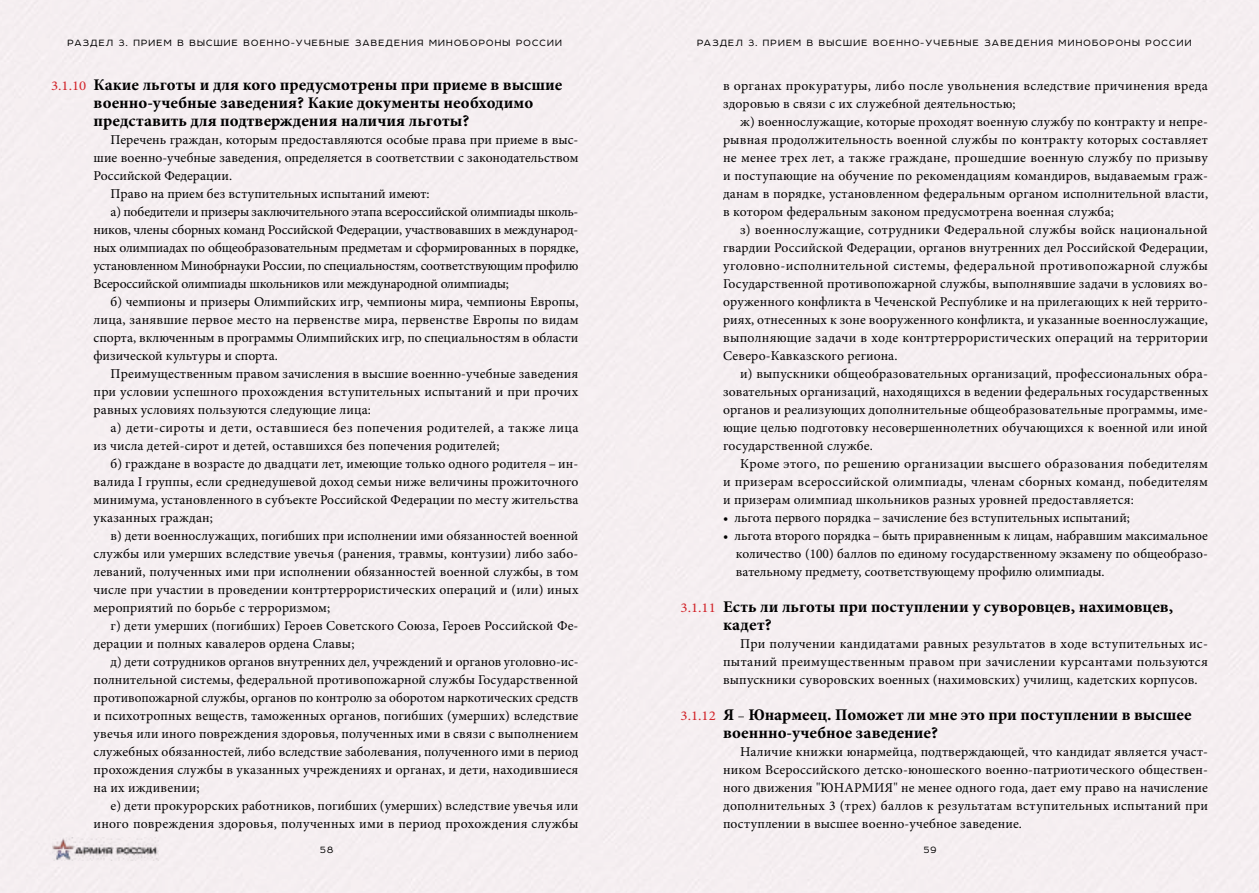
<style>
.page{position:relative;width:1259px;height:893px;background:#fff}
.page>*{position:absolute;margin:0;border:0;box-sizing:border-box;transform-origin:0 0}
.t1{font:700 condensed 16.5px/18px "Minion Pro";color:#000;scale:1.1 1}
.t2{font:13.5px/18px "Minion Pro";letter-spacing:.01em;color:#000;text-align:justify}
.t3{font:13.5px "Minion Pro";letter-spacing:-.015em;color:#000}
.t4{font:13.5px "Minion Pro";letter-spacing:-.02em;color:#000}
.t5{font:10.5px "Room";letter-spacing:.12em;color:#000}
.s1{font-weight:400;font-stretch:normal;font-size:13.5px;color:#d22329}
.s2{font-weight:400;font-stretch:normal;font-size:13.5px}
</style>
<div class="page">
<img style="left:52px;top:837px;width:106px;height:24px">
<p class="t5" style="left:68px;top:37px;width:496px">РАЗДЕЛ 3. ПРИЕМ В ВЫСШИЕ ВОЕННО-УЧЕБНЫЕ ЗАВЕДЕНИЯ МИНОБОРОНЫ РОССИИ</p>
<p class="t5" style="left:697px;top:37px;width:496px">РАЗДЕЛ 3. ПРИЕМ В ВЫСШИЕ ВОЕННО-УЧЕБНЫЕ ЗАВЕДЕНИЯ МИНОБОРОНЫ РОССИИ</p>
<p class="t1" style="left:94px;top:76px;width:428px;text-indent:-43px"><span class="s1">3.1.10</span> Какие льготы и для кого предусмотрены при приеме в высшие военно-учебные заведения? Какие документы необходимо представить для подтверждения наличия льготы?</p>
<p class="t2" style="left:111px;top:131px;width:469px">Перечень граждан, которым предоставляются особые права при приеме в выс-</p>
<p class="t2" style="left:94px;top:149px;width:486px">шие военно-учебные заведения, определяется в соответствии с законодательством</p>
<p class="t2" style="left:94px;top:167px;width:140px">Российской Федерации.</p>
<p class="t2" style="left:111px;top:185px;width:320px">Право на прием без вступительных испытаний имеют:</p>
<p class="t3" style="left:111px;top:203px;width:469px">а) победители и призеры заключительного этапа всероссийской олимпиады школь-</p>
<p class="t3" style="left:94px;top:221px;width:486px">ников, члены сборных команд Российской Федерации, участвовавших в международ-</p>
<p class="t3" style="left:94px;top:239px;width:486px">ных олимпиадах по общеобразовательным предметам и сформированных в порядке,</p>
<p class="t4" style="left:94px;top:257px;width:486px">установленном Минобрнауки России, по специальностям, соответствующим профилю</p>
<p class="t3" style="left:94px;top:275px;width:417px">Всероссийской олимпиады школьников или международной олимпиады;</p>
<p class="t2" style="left:111px;top:293px;width:469px">б) чемпионы и призеры Олимпийских игр, чемпионы мира, чемпионы Европы,</p>
<p class="t2" style="left:94px;top:311px;width:486px">лица, занявшие первое место на первенстве мира, первенстве Европы по видам</p>
<p class="t2" style="left:94px;top:329px;width:486px">спорта, включенным в программы Олимпийских игр, по специальностям в области</p>
<p class="t2" style="left:94px;top:347px;width:186px">физической культуры и спорта.</p>
<p class="t2" style="left:111px;top:365px;width:469px">Преимущественным правом зачисления в высшие военнно-учебные заведения</p>
<p class="t2" style="left:94px;top:383px;width:486px">при условии успешного прохождения вступительных испытаний и при прочих</p>
<p class="t2" style="left:94px;top:401px;width:279px">равных условиях пользуются следующие лица:</p>
<p class="t2" style="left:111px;top:419px;width:469px">а) дети-сироты и дети, оставшиеся без попечения родителей, а также лица</p>
<p class="t2" style="left:94px;top:437px;width:407px">из числа детей-сирот и детей, оставшихся без попечения родителей;</p>
<p class="t2" style="left:111px;top:455px;width:469px">б) граждане в возрасте до двадцати лет, имеющие только одного родителя – ин-</p>
<p class="t2" style="left:94px;top:473px;width:486px">валида I группы, если среднедушевой доход семьи ниже величины прожиточного</p>
<p class="t2" style="left:94px;top:491px;width:486px">минимума, установленного в субъекте Российской Федерации по месту жительства</p>
<p class="t2" style="left:94px;top:509px;width:121px">указанных граждан;</p>
<p class="t2" style="left:111px;top:527px;width:469px">в) дети военнослужащих, погибших при исполнении ими обязанностей военной</p>
<p class="t2" style="left:94px;top:545px;width:486px">службы или умерших вследствие увечья (ранения, травмы, контузии) либо забо-</p>
<p class="t2" style="left:94px;top:563px;width:486px">леваний, полученных ими при исполнении обязанностей военной службы, в том</p>
<p class="t2" style="left:94px;top:581px;width:486px">числе при участии в проведении контртеррористических операций и (или) иных</p>
<p class="t2" style="left:94px;top:599px;width:238px">мероприятий по борьбе с терроризмом;</p>
<p class="t2" style="left:111px;top:617px;width:469px">г) дети умерших (погибших) Героев Советского Союза, Героев Российской Фе-</p>
<p class="t2" style="left:94px;top:635px;width:262px">дерации и полных кавалеров ордена Славы;</p>
<p class="t2" style="left:111px;top:653px;width:469px">д) дети сотрудников органов внутренних дел, учреждений и органов уголовно-ис-</p>
<p class="t2" style="left:94px;top:671px;width:486px">полнительной системы, федеральной противопожарной службы Государственной</p>
<p class="t2" style="left:94px;top:689px;width:486px">противопожарной службы, органов по контролю за оборотом наркотических средств</p>
<p class="t2" style="left:94px;top:707px;width:486px">и психотропных веществ, таможенных органов, погибших (умерших) вследствие</p>
<p class="t2" style="left:94px;top:725px;width:486px">увечья или иного повреждения здоровья, полученных ими в связи с выполнением</p>
<p class="t2" style="left:94px;top:743px;width:486px">служебных обязанностей, либо вследствие заболевания, полученного ими в период</p>
<p class="t2" style="left:94px;top:761px;width:486px">прохождения службы в указанных учреждениях и органах, и дети, находившиеся</p>
<p class="t2" style="left:94px;top:779px;width:107px">на их иждивении;</p>
<p class="t2" style="left:111px;top:797px;width:469px">е) дети прокурорских работников, погибших (умерших) вследствие увечья или</p>
<p class="t2" style="left:94px;top:815px;width:486px">иного повреждения здоровья, полученных ими в период прохождения службы</p>
<p class="t2" style="left:723px;top:77px;width:486px">в органах прокуратуры, либо после увольнения вследствие причинения вреда здоровью в связи с их служебной деятельностью;</p>
<p class="t2" style="left:723px;top:113px;width:486px;text-indent:17px">ж) военнослужащие, которые проходят военную службу по контракту и непре&shy;рывная продолжительность военной службы по контракту которых составляет не менее трех лет, а также граждане, прошедшие военную службу по призыву и поступающие на обучение по рекомендациям командиров, выдаваемым граж&shy;данам в порядке, установленном федеральным органом исполнительной власти, в котором федеральным законом предусмотрена военная служба;</p>
<p class="t2" style="left:723px;top:221px;width:486px;text-indent:17px">з) военнослужащие, сотрудники Федеральной службы войск национальной гвардии Российской Федерации, органов внутренних дел Российской Федерации, уголовно-исполнительной системы, федеральной противопожарной службы Государственной противопожарной службы, выполнявшие задачи в условиях во&shy;оруженного конфликта в Чеченской Республике и на прилегающих к ней террито&shy;риях, отнесенных к зоне вооруженного конфликта, и указанные военнослужащие, выполняющие задачи в ходе контртеррористических операций на территории Северо-Кавказского региона.</p>
<p class="t2" style="left:723px;top:365px;width:486px;text-indent:17px">и) выпускники общеобразовательных организаций, профессиональных обра&shy;зовательных организаций, находящихся в ведении федеральных государственных органов и реализующих дополнительные общеобразовательные программы, име&shy;ющие целью подготовку несовершеннолетних обучающихся к военной или иной государственной службе.</p>
<p class="t2" style="left:723px;top:455px;width:486px;text-indent:17px">Кроме этого, по решению организации высшего образования победителям и призерам всероссийской олимпиады, членам сборных команд, победителям и призерам олимпиад школьников разных уровней предоставляется:</p>
<p class="t2" style="left:723px;top:509px;width:408px">• льгота первого порядка – зачисление без вступительных испытаний;</p>
<p class="t2" style="left:736px;top:527px;width:473px;text-indent:-13px">• льгота второго порядка – быть приравненным к лицам, набравшим максимальное количество (100) баллов по единому государственному экзамену по общеобразо&shy;вательному предмету, соответствующему профилю олимпиады.</p>
<p class="t1" style="left:723px;top:598px;width:411px;text-indent:-43px"><span class="s1">3.1.11</span> Есть ли льготы при поступлении у суворовцев, нахимовцев, кадет?</p>
<p class="t2" style="left:723px;top:635px;width:486px;text-indent:17px">При получении кандидатами равных результатов в ходе вступительных ис&shy;пытаний преимущественным правом при зачислении курсантами пользуются выпускники суворовских военных (нахимовских) училищ, кадетских корпусов.</p>
<p class="t1" style="left:723px;top:706px;width:427px;text-indent:-43px"><span class="s1">3.1.12</span> Я <span class="s2">–</span> Юнармеец. Поможет ли мне это при поступлении в высшее военнно-учебное заведение?</p>
<p class="t2" style="left:723px;top:743px;width:486px;text-indent:17px">Наличие книжки юнармейца, подтверждающей, что кандидат является участ&shy;ником Всероссийского детско-юношеского военно-патриотического обществен&shy;ного движения "ЮНАРМИЯ" не менее одного года, дает ему право на начисление дополнительных 3 (трех) баллов к результатам вступительных испытаний при поступлении в высшее военно-учебное заведение.</p>
<p class="t5" style="left:320px;top:844px;width:14px">58</p>
<p class="t5" style="left:923px;top:844px;width:14px">59</p>
</div>
